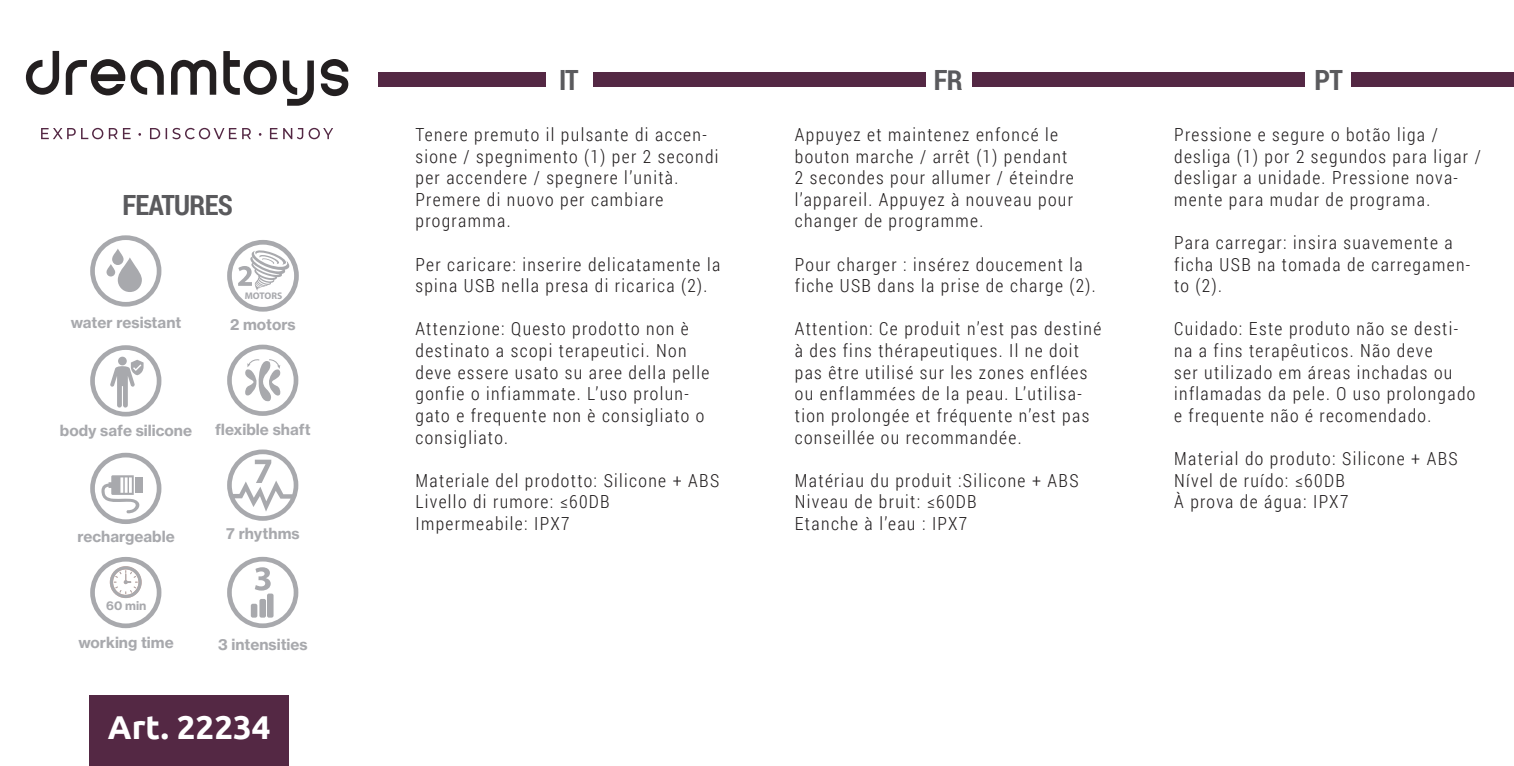
<style>
.page{position:relative;width:1514px;height:766px;background:#fff}
.page>*{position:absolute;margin:0;border:0;box-sizing:border-box;transform-origin:0 0}
.t1{font:700 33px "Ubuntu";color:#fff}
.t2{font:700 27.9px "Roboto Condensed";letter-spacing:-.025em;color:#5a5a5d}
.t3{font:300 18px/21.6px "Roboto Condensed";letter-spacing:.075em;color:#231f20}
.t4{font:15.3px "N Haas Grotesk TX Pro 75 Bd";color:#a8a9ad}
.t5{font:12px "N Haas Grotesk TX Pro 75 Bd";color:#a8a9ad}
.t6{font:700 9.6px "Myriad Pro";color:#a8a9ad}
</style>
<div class="page">
<div style="left:378px;top:72px;width:168px;height:14px;background:#542844"></div>
<div style="left:972px;top:72px;width:333px;height:14px;background:#542844"></div>
<div style="left:1352px;top:72px;width:162px;height:14px;background:#542844"></div>
<div style="left:593px;top:72px;width:332px;height:14px;background:#542844"></div>
<div style="left:90px;top:695px;width:199px;height:70px;background:#542844"></div>
<svg style="left:26px;top:51px;width:322px;height:55px"></svg>
<svg style="left:41px;top:128px;width:292px;height:11px"></svg>
<svg style="left:227px;top:449px;width:71px;height:71px"></svg>
<svg style="left:227px;top:556px;width:71px;height:72px"></svg>
<div style="left:251px;top:603px;width:6px;height:14px;background:#a8a9ad;border-radius:2px"></div>
<div style="left:259px;top:598px;width:7px;height:19px;background:#a8a9ad;border-radius:2px"></div>
<div style="left:267px;top:593px;width:7px;height:24px;background:#a8a9ad;border-radius:2px"></div>
<svg style="left:227px;top:344px;width:71px;height:72px"></svg>
<svg style="left:227px;top:240px;width:72px;height:71px"></svg>
<svg style="left:90px;top:235px;width:71px;height:71px"></svg>
<svg style="left:90px;top:452px;width:71px;height:72px"></svg>
<svg style="left:90px;top:557px;width:71px;height:71px"></svg>
<svg style="left:90px;top:345px;width:71px;height:71px"></svg>
<h2 class="t2" style="left:122px;top:185px;width:112px">FEATURES</h2>
<p class="t6" style="left:245px;top:289px;width:39px">MOTORS</p>
<p class="t4" style="left:71px;top:312px;width:112px">water resistant</p>
<p class="t4" style="left:230px;top:314px;width:67px">2 motors</p>
<p class="t4" style="left:60px;top:421px;width:134px">body safe silicone</p>
<p class="t4" style="left:215px;top:419px;width:97px">flexible shaft</p>
<p class="t4" style="left:77px;top:527px;width:99px">rechargeable</p>
<p class="t5" style="left:106px;top:598px;width:42px">60 min</p>
<p class="t4" style="left:78px;top:632px;width:97px">working time</p>
<p class="t4" style="left:226px;top:524px;width:75px">7 rhythms</p>
<p class="t4" style="left:218px;top:634px;width:91px">3 intensities</p>
<h1 class="t1" style="left:108px;top:706px;width:164px">Art. 22234</h1>
<h2 class="t2" style="left:559px;top:60px;width:21px">IT</h2>
<h2 class="t2" style="left:934px;top:60px;width:30px">FR</h2>
<h2 class="t2" style="left:1314px;top:60px;width:30px">PT</h2>
<p class="t3" style="left:415px;top:123px;width:305px">Tenere premuto il pulsante di accen&shy;sione / spegnimento (1) per 2 secondi per accendere / spegnere l’unità.<br>Premere di nuovo per cambiare programma.</p>
<p class="t3" style="left:415px;top:253px;width:306px">Per caricare: inserire delicatamente la spina USB nella presa di ricarica (2).</p>
<p class="t3" style="left:415px;top:317px;width:295px">Attenzione: Questo prodotto non è destinato a scopi terapeutici. Non deve essere usato su aree della pelle gonfie o infiammate. L’uso prolun&shy;gato e frequente non è consigliato o consigliato.</p>
<p class="t3" style="left:415px;top:469px;width:305px">Materiale del prodotto: Silicone + ABS<br>Livello di rumore: ≤60DB<br>Impermeabile: IPX7</p>
<p class="t3" style="left:795px;top:123px;width:280px">Appuyez et maintenez enfoncé le bouton marche / arrêt (1) pendant<br>2 secondes pour allumer / éteindre l’appareil. Appuyez à nouveau pour changer de programme.</p>
<p class="t3" style="left:795px;top:253px;width:302px">Pour charger : insérez doucement la fiche USB dans la prise de charge (2).</p>
<p class="t3" style="left:795px;top:317px;width:308px">Attention: Ce produit n’est pas destiné à des fins thérapeutiques. Il ne doit pas être utilisé sur les zones enflées ou enflammées de la peau. L’utilisa&shy;tion prolongée et fréquente n’est pas conseillée ou recommandée.</p>
<p class="t3" style="left:795px;top:469px;width:285px">Matériau du produit :Silicone + ABS<br>Niveau de bruit: ≤60DB<br>Etanche à l’eau : IPX7</p>
<p class="t3" style="left:1174px;top:123px;width:308px">Pressione e segure o botão liga / desliga (1) por 2 segundos para ligar / desligar a unidade. Pressione nova&shy;mente para mudar de programa.</p>
<p class="t3" style="left:1174px;top:231px;width:298px">Para carregar: insira suavemente a ficha USB na tomada de carregamen&shy;to (2).</p>
<p class="t3" style="left:1174px;top:317px;width:303px">Cuidado: Este produto não se desti&shy;na a fins terapêuticos. Não deve<br>ser utilizado em áreas inchadas ou inflamadas da pele. O uso prolongado e frequente não é recomendado.</p>
<p class="t3" style="left:1174px;top:447px;width:285px">Material do produto: Silicone + ABS<br>Nível de ruído: ≤60DB<br>À prova de água: IPX7</p>
</div>
